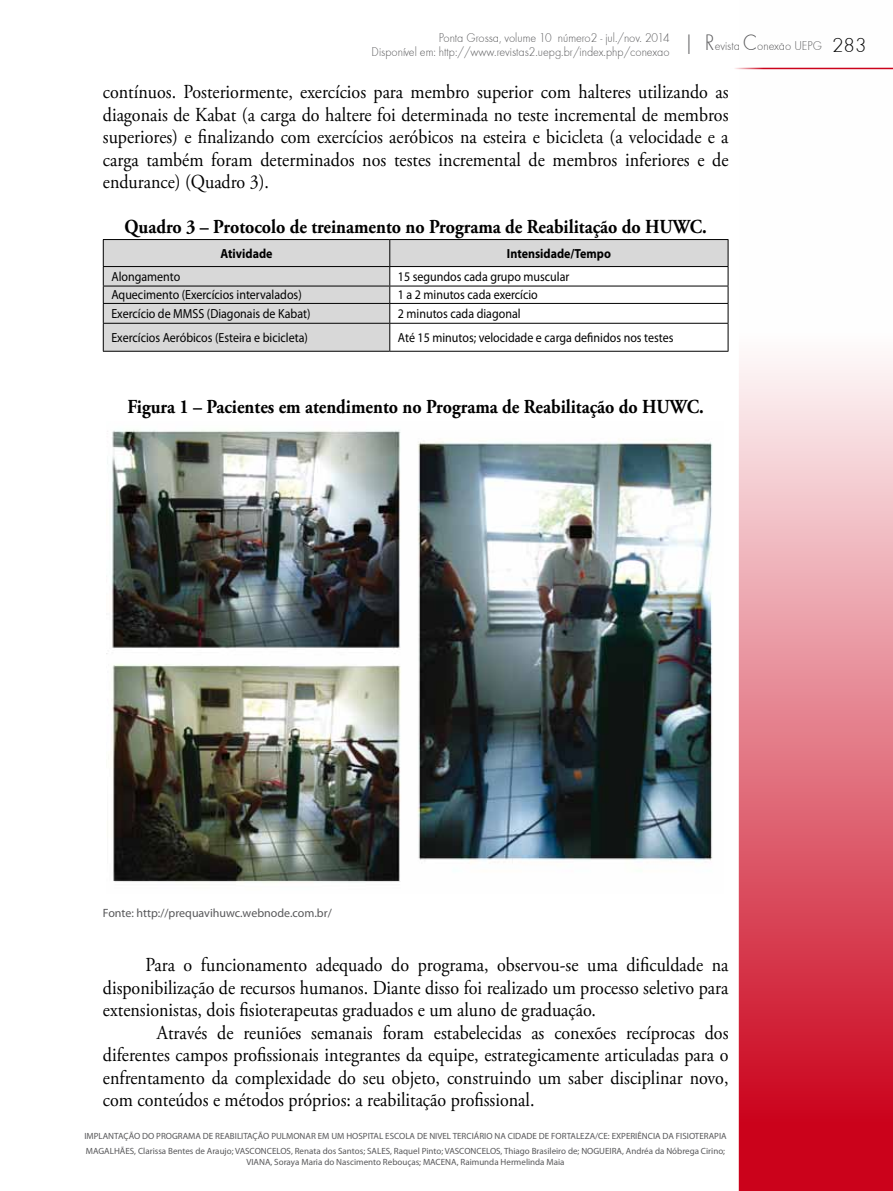
<style>
.page{position:relative;width:893px;height:1191px;background:#fff}
.page>*{position:absolute;margin:0;border:0;box-sizing:border-box;transform-origin:0 0}
.t1{font:21px "Futura TEE Ligh";color:#000}
.t2{font:19.8px/22.5px "Adobe Garamond Pro";color:#000;text-align:justify;scale:.91 1}
.t3{font:700 19.8px "Adobe Garamond Pro";color:#000;scale:.91 1}
.t4{font:13.2px "Myriad Pro";color:#000;scale:.91 1}
.t5{font:13.2px/14.4px "Futura TEE Ligh";color:#58585a;scale:.91 1}
.t6{font:700 13.2px "Myriad Pro";color:#000;scale:.91 1}
.t7{font:12px "Myriad Pro";color:#58585a}
.t8{font:9px/15px "Myriad Pro";color:#58585a}
</style>
<div class="page">
<svg style="left:739px;top:67px;width:154px;height:1124px"></svg>
<hr style="left:730px;top:68px;width:163px;height:1px;background:#cb021b">
<div style="left:104px;top:240px;width:285px;height:111px;background:#d8d8d8"></div>
<hr style="left:103px;top:239px;width:287px;height:1px;background:#000">
<hr style="left:390px;top:239px;width:338px;height:1px;background:#000">
<hr style="left:103px;top:266px;width:287px;height:1px;background:#000">
<hr style="left:103px;top:286px;width:287px;height:1px;background:#000">
<hr style="left:103px;top:303px;width:287px;height:1px;background:#000">
<hr style="left:103px;top:323px;width:287px;height:1px;background:#000">
<hr style="left:103px;top:351px;width:287px;height:1px;background:#000">
<hr style="left:390px;top:351px;width:338px;height:1px;background:#000">
<svg style="left:103px;top:240px;width:1px;height:111px"></svg>
<svg style="left:389px;top:240px;width:340px;height:111px"></svg>
<img style="left:106px;top:430px;width:607px;height:453px">
<p class="t5" style="left:372px;top:30px;width:496px;text-indent:67px">Ponta Grossa, volume 10 número2 - jul./nov. 2014<br>Disponível em: http://www.revistas2.uepg.br/index.php/conexao <sup>|</sup> <sup>R</sup>evista <sup>C</sup>onexao UEPG</p>
<p class="t5" style="left:781px;top:35px;width:4px">-</p>
<p class="t2" style="left:103px;top:81px;width:689px">contínuos. Posteriormente, exercícios para membro superior com halteres utilizando as diagonais de Kabat (a carga do haltere foi determinada no teste incremental de membros superiores) e finalizando com exercícios aeróbicos na esteira e bicicleta (a velocidade e a carga também foram determinados nos testes incremental de membros inferiores e de endurance) (Quadro 3).</p>
<p class="t3" style="left:125px;top:215px;width:641px">Quadro 3 – Protocolo de treinamento no Programa de Reabilitação do HUWC.</p>
<p class="t6" style="left:221px;top:244px;width:59px">Atividade</p>
<p class="t6" style="left:507px;top:244px;width:116px">Intensidade/Tempo</p>
<p class="t4" style="left:111px;top:268px;width:77px">Alongamento</p>
<p class="t4" style="left:398px;top:268px;width:190px">15 segundos cada grupo muscular</p>
<p class="t4" style="left:111px;top:287px;width:211px">Aquecimento (Exercícios intervalados)</p>
<p class="t4" style="left:398px;top:287px;width:155px">1 a 2 minutos cada exercício</p>
<p class="t4" style="left:111px;top:305px;width:220px">Exercício de MMSS (Diagonais de Kabat)</p>
<p class="t4" style="left:398px;top:305px;width:136px">2 minutos cada diagonal</p>
<p class="t4" style="left:111px;top:329px;width:217px">Exercícios Aeróbicos (Esteira e bicicleta)</p>
<p class="t4" style="left:398px;top:329px;width:304px">Até 15 minutos; velocidade e carga definidos nos testes</p>
<p class="t1" style="left:832px;top:33px;width:36px">283</p>
<p class="t3" style="left:127px;top:395px;width:635px">Figura 1 – Pacientes em atendimento no Programa de Reabilitação do HUWC.</p>
<p class="t7" style="left:103px;top:906px;width:230px">Fonte: http://prequavihuwc.webnode.com.br/</p>
<p class="t2" style="left:103px;top:954px;width:689px;text-indent:43px">Para o funcionamento adequado do programa, observou-se uma dificuldade na disponibilização de recursos humanos. Diante disso foi realizado um processo seletivo para extensionistas, dois fisioterapeutas graduados e um aluno de graduação.</p>
<p class="t2" style="left:103px;top:1022px;width:689px;text-indent:54px">Através de reuniões semanais foram estabelecidas as conexões recíprocas dos diferentes campos profissionais integrantes da equipe, estrategicamente articuladas para o enfrentamento da complexidade do seu objeto, construindo um saber disciplinar novo, com conteúdos e métodos próprios: a reabilitação profissional.</p>
<p class="t8" style="left:84px;top:1128px;width:644px">IMPLANTAÇÃO DO PROGRAMA DE REABILITAÇÃO PULMONAR EM UM HOSPITAL ESCOLA DE NIVEL TERCIÁRIO NA CIDADE DE FORTALEZA/CE: EXPERIÊNCIA DA FISIOTERAPIA<br>MAGALHÃES, Clarissa Bentes de Araujo; VASCONCELOS, Renata dos Santos; SALES, Raquel Pinto; VASCONCELOS, Thiago Brasileiro de; NOGUEIRA, Andréa da Nóbrega Cirino;</p>
<p class="t8" style="left:246px;top:1154px;width:320px">VIANA, Soraya Maria do Nascimento Rebouças; MACENA, Raimunda Hermelinda Maia</p>
</div>
